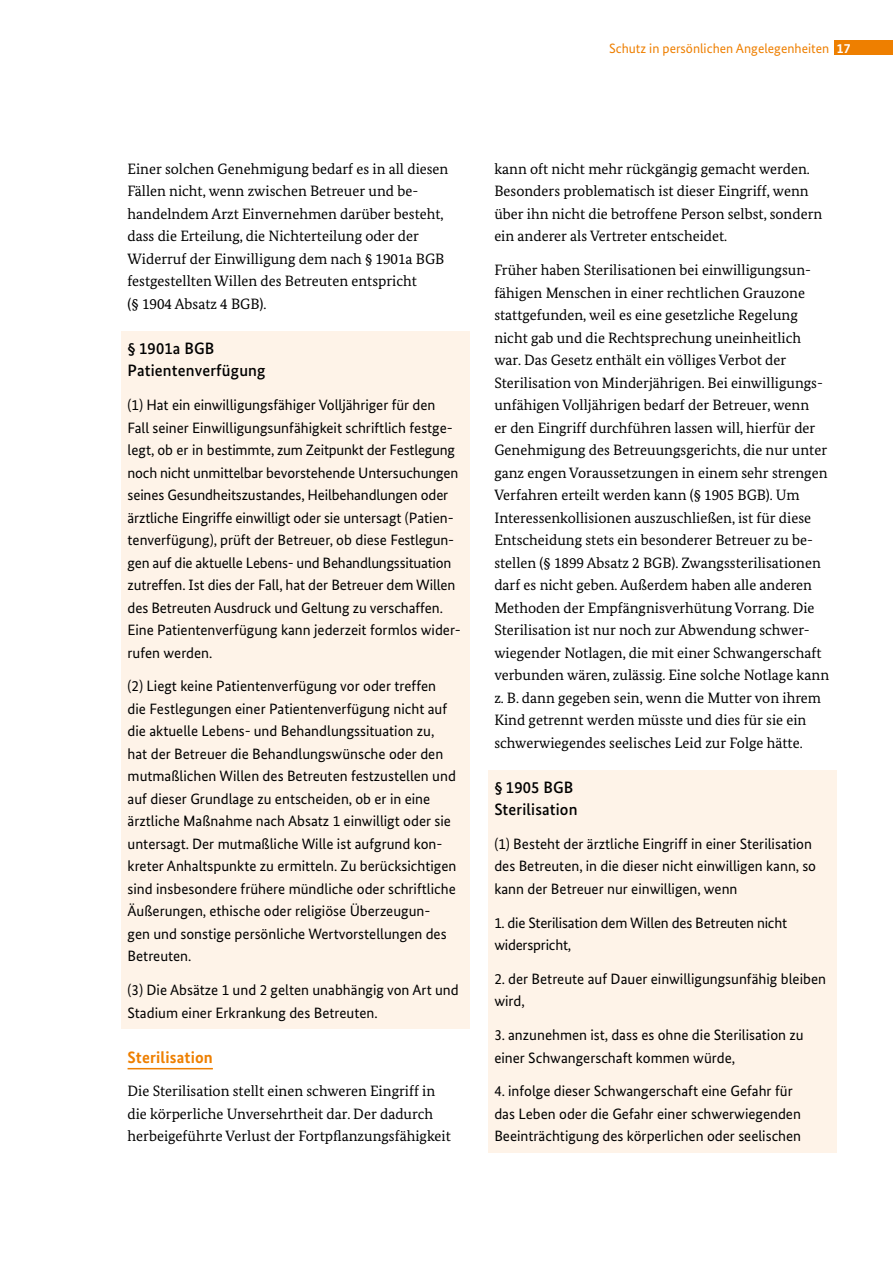
<style>
.page{position:relative;width:893px;height:1263px;background:#fff}
.page>*{position:absolute;margin:0;border:0;box-sizing:border-box;transform-origin:0 0}
.H3_Headline_Paragrap{font:500 16.5px/22.5px "Bundes Sans";letter-spacing:.01em;color:#000}
.H2_Überschrift{font:700 16.5px "Bundes Sans";letter-spacing:.01em;color:#ee7f00}
.P_Fließtext_Paragrap{font:15px/22.5px "Bundes Sans";color:#000}
.P_Fließtext{font:15px/22.5px "Bundes Serif";color:#000}
.t1{font:13.5px "Bundes Sans";color:#ee7f00}
.s1{font-weight:700;color:#fff}
</style>
<div class="page">
<div style="left:835px;top:41px;width:58px;height:14px;background:#ee7f00"></div>
<div style="left:121px;top:331px;width:348px;height:698px;background:#fef3e8"></div>
<div style="left:488px;top:770px;width:349px;height:383px;background:#fef3e8"></div>
<hr style="left:128px;top:1068px;width:85px;height:1px;background:#ee7f00">
<p class="t1" style="left:609px;top:40px;width:243px">Schutz in persönlichen Angelegenheiten <span class="s1">17</span></p>
<p class="P_Fließtext" style="left:128px;top:157px;width:322px">Einer solchen Genehmigung bedarf es in all diesen Fällen nicht, wenn zwischen Betreuer und be&shy;handelndem Arzt Einvernehmen darüber besteht, dass die Erteilung, die Nichterteilung oder der Widerruf der Einwilligung dem nach § 1901a BGB festgestellten Willen des Betreuten entspricht<br>(§ 1904 Absatz 4 BGB).</p>
<h3 class="H3_Headline_Paragrap" style="left:128px;top:337px;width:139px">§ 1901a BGB<br>Patientenverfügung</h3>
<p class="P_Fließtext_Paragrap" style="left:128px;top:394px;width:335px">(1) Hat ein einwilligungsfähiger Volljähriger für den Fall seiner Einwilligungsunfähigkeit schriftlich festge&shy;legt, ob er in bestimmte, zum Zeitpunkt der Festlegung noch nicht unmittelbar bevorstehende Untersuchungen seines Gesundheitszustandes, Heilbehandlungen oder ärztliche Eingriffe einwilligt oder sie untersagt (Patien&shy;tenverfügung), prüft der Betreuer, ob diese Festlegun&shy;gen auf die aktuelle Lebens- und Behandlungssituation zutreffen. Ist dies der Fall, hat der Betreuer dem Willen des Betreuten Ausdruck und Geltung zu verschaffen.<br>Eine Patientenverfügung kann jederzeit formlos wider&shy;rufen werden.</p>
<p class="P_Fließtext_Paragrap" style="left:128px;top:675px;width:330px">(2) Liegt keine Patientenverfügung vor oder treffen die Festlegungen einer Patientenverfügung nicht auf die aktuelle Lebens- und Behandlungssituation zu, hat der Betreuer die Behandlungswünsche oder den mutmaßlichen Willen des Betreuten festzustellen und auf dieser Grundlage zu entscheiden, ob er in eine ärztliche Maßnahme nach Absatz 1 einwilligt oder sie untersagt. Der mutmaßliche Wille ist aufgrund kon&shy;kreter Anhaltspunkte zu ermitteln. Zu berücksichtigen sind insbesondere frühere mündliche oder schriftliche Äußerungen, ethische oder religiöse Überzeugun&shy;gen und sonstige persönliche Wertvorstellungen des Betreuten.</p>
<p class="P_Fließtext_Paragrap" style="left:128px;top:979px;width:333px">(3) Die Absätze 1 und 2 gelten unabhängig von Art und<br>Stadium einer Erkrankung des Betreuten.</p>
<h2 class="H2_Überschrift" style="left:128px;top:1047px;width:87px">Sterilisation</h2>
<p class="P_Fließtext" style="left:128px;top:1080px;width:325px">Die Sterilisation stellt einen schweren Eingriff in die körperliche Unversehrtheit dar. Der dadurch herbeigeführte Verlust der Fortpflanzungsfähigkeit</p>
<p class="P_Fließtext" style="left:494px;top:157px;width:329px">kann oft nicht mehr rückgängig gemacht werden.<br>Besonders problematisch ist dieser Eingriff, wenn über ihn nicht die betroffene Person selbst, sondern ein anderer als Vertreter entscheidet.</p>
<p class="P_Fließtext" style="left:494px;top:259px;width:336px">Früher haben Sterilisationen bei einwilligungsun&shy;fähigen Menschen in einer rechtlichen Grauzone stattgefunden, weil es eine gesetzliche Regelung nicht gab und die Rechtsprechung uneinheitlich war. Das Gesetz enthält ein völliges Verbot der Sterilisation von Minderjährigen. Bei einwilligungs&shy;unfähigen Volljährigen bedarf der Betreuer, wenn<br>er den Eingriff durchführen lassen will, hierfür der Genehmigung des Betreuungsgerichts, die nur unter ganz engen Voraussetzungen in einem sehr strengen Verfahren erteilt werden kann (§ 1905 BGB). Um Interessenkollisionen auszuschließen, ist für diese Entscheidung stets ein besonderer Betreuer zu be&shy;stellen (§ 1899 Absatz 2 BGB). Zwangssterilisationen darf es nicht geben. Außerdem haben alle anderen Methoden der Empfängnisverhütung Vorrang. Die Sterilisation ist nur noch zur Abwendung schwer&shy;wiegender Notlagen, die mit einer Schwangerschaft verbunden wären, zulässig. Eine solche Notlage kann z. B. dann gegeben sein, wenn die Mutter von ihrem Kind getrennt werden müsste und dies für sie ein schwerwiegendes seelisches Leid zur Folge hätte.</p>
<h3 class="H3_Headline_Paragrap" style="left:494px;top:775px;width:85px">§ 1905 BGB<br>Sterilisation</h3>
<p class="P_Fließtext_Paragrap" style="left:494px;top:832px;width:323px">(1) Besteht der ärztliche Eingriff in einer Sterilisation des Betreuten, in die dieser nicht einwilligen kann, so kann der Betreuer nur einwilligen, wenn</p>
<p class="P_Fließtext_Paragrap" style="left:494px;top:911px;width:294px">1. die Sterilisation dem Willen des Betreuten nicht widerspricht,</p>
<p class="P_Fließtext_Paragrap" style="left:494px;top:967px;width:333px">2. der Betreute auf Dauer einwilligungsunfähig bleiben wird,</p>
<p class="P_Fließtext_Paragrap" style="left:494px;top:1024px;width:311px">3. anzunehmen ist, dass es ohne die Sterilisation zu einer Schwangerschaft kommen würde,</p>
<p class="P_Fließtext_Paragrap" style="left:494px;top:1080px;width:308px">4. infolge dieser Schwangerschaft eine Gefahr für das Leben oder die Gefahr einer schwerwiegenden<br>Beeinträchtigung des körperlichen oder seelischen</p>
</div>
